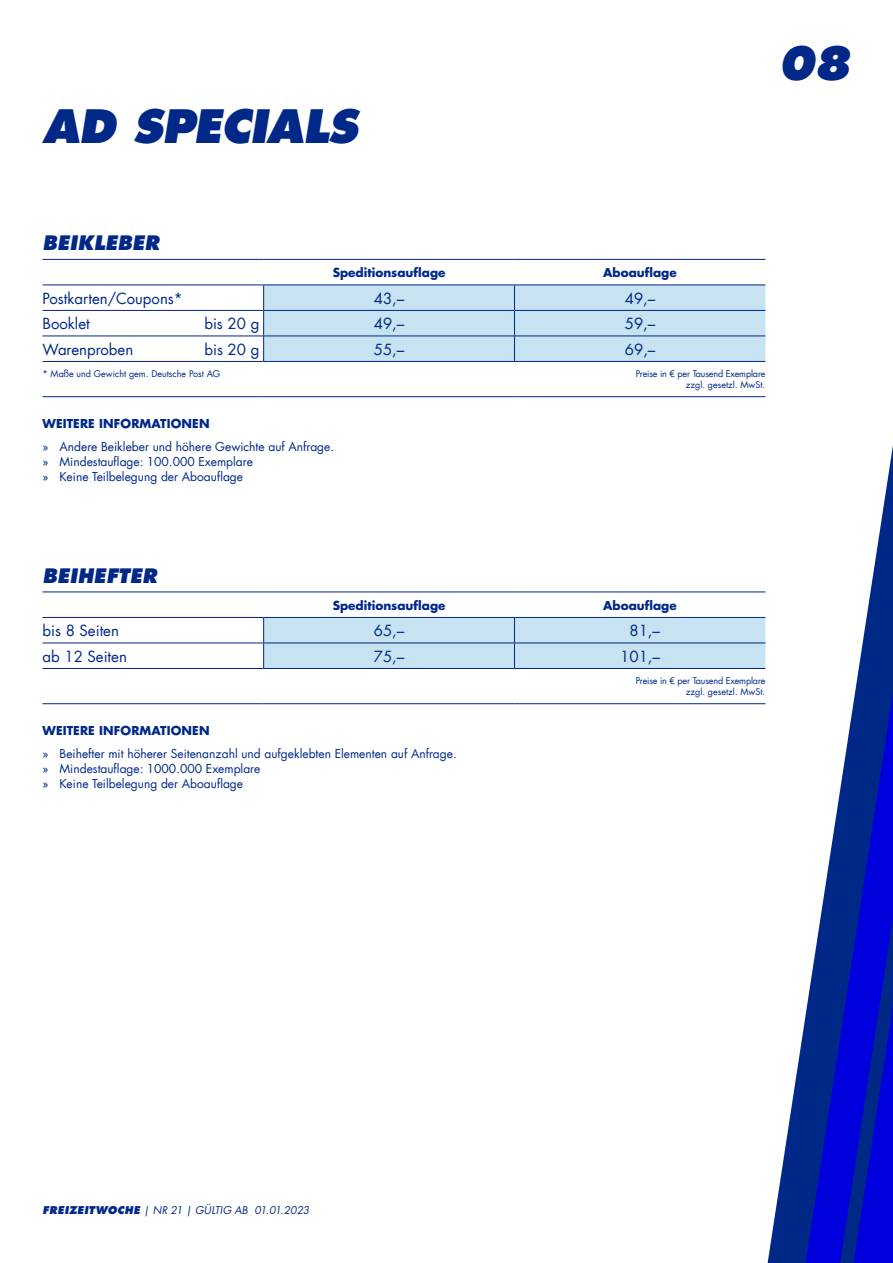
<style>
.page{position:relative;width:893px;height:1263px;background:#fff}
.page>*{position:absolute;margin:0;border:0;box-sizing:border-box;transform-origin:0 0}
.t1{font:italic 800 45px "Futura Com";letter-spacing:-.02em;color:#002887}
.t2{font:italic 800 19.5px "Futura Com";letter-spacing:.01em;color:#002887}
.t3{font:15px "Futura Com";color:#002887}
.t4{font:12px/15px "Futura Com";color:#002887}
.t5{font:700 12px "Futura Com";color:#002887}
.t6{font:italic 10.5px "Futura Com";color:#002887}
.t7{font:9px/10.8px "Futura Com";letter-spacing:-.005em;color:#002887;text-align:right}
.s1{font-weight:800}
</style>
<div class="page">
<svg style="left:768px;top:445px;width:125px;height:818px"></svg>
<svg style="left:806px;top:692px;width:87px;height:571px"></svg>
<hr style="left:43px;top:259px;width:221px;height:1px;background:#002887">
<hr style="left:264px;top:259px;width:250px;height:1px;background:#002887">
<hr style="left:514px;top:259px;width:251px;height:1px;background:#002887">
<hr style="left:43px;top:285px;width:221px;height:1px;background:#002887">
<hr style="left:43px;top:310px;width:221px;height:1px;background:#002887">
<hr style="left:43px;top:336px;width:221px;height:1px;background:#002887">
<hr style="left:43px;top:361px;width:221px;height:1px;background:#002887">
<hr style="left:264px;top:361px;width:250px;height:1px;background:#002887">
<hr style="left:514px;top:361px;width:251px;height:1px;background:#002887">
<svg style="left:263px;top:285px;width:502px;height:76px;background:#bfdbed"></svg>
<hr style="left:43px;top:396px;width:221px;height:1px;background:#002887">
<hr style="left:264px;top:396px;width:250px;height:1px;background:#002887">
<hr style="left:514px;top:396px;width:251px;height:1px;background:#002887">
<hr style="left:43px;top:592px;width:221px;height:1px;background:#002887">
<hr style="left:264px;top:592px;width:250px;height:1px;background:#002887">
<hr style="left:514px;top:592px;width:251px;height:1px;background:#002887">
<hr style="left:43px;top:617px;width:221px;height:1px;background:#002887">
<hr style="left:43px;top:643px;width:221px;height:1px;background:#002887">
<hr style="left:43px;top:668px;width:221px;height:1px;background:#002887">
<hr style="left:264px;top:668px;width:250px;height:1px;background:#002887">
<hr style="left:514px;top:668px;width:251px;height:1px;background:#002887">
<div style="left:263px;top:617px;width:502px;height:51px;background:#c7e2f1"></div>
<hr style="left:43px;top:703px;width:221px;height:1px;background:#002887">
<hr style="left:264px;top:703px;width:250px;height:1px;background:#002887">
<hr style="left:514px;top:703px;width:251px;height:1px;background:#002887">
<h1 class="t1" style="left:43px;top:96px;width:317px">AD SPECIALS</h1>
<h1 class="t1" style="left:778px;top:32px;width:74px">08</h1>
<h2 class="t2" style="left:43px;top:229px;width:118px">BEIKLEBER</h2>
<p class="t5" style="left:333px;top:263px;width:114px">Speditions-auflage</p>
<p class="t5" style="left:603px;top:263px;width:75px">Aboauflage</p>
<p class="t3" style="left:43px;top:288px;width:142px">Postkarten/Coupons*</p>
<p class="t3" style="left:374px;top:288px;width:32px">43,–</p>
<p class="t3" style="left:625px;top:288px;width:32px">49,–</p>
<p class="t3" style="left:43px;top:314px;width:49px">Booklet</p>
<p class="t3" style="left:204px;top:314px;width:56px">bis 20 g</p>
<p class="t3" style="left:374px;top:314px;width:32px">49,–</p>
<p class="t3" style="left:625px;top:314px;width:32px">59,–</p>
<p class="t3" style="left:43px;top:339px;width:92px">Warenproben</p>
<p class="t3" style="left:204px;top:339px;width:56px">bis 20 g</p>
<p class="t3" style="left:374px;top:339px;width:32px">55,–</p>
<p class="t3" style="left:625px;top:339px;width:32px">69,–</p>
<p class="t7" style="left:43px;top:369px;width:179px">* Maße und Gewicht gem. Deutsche Post AG</p>
<p class="t7" style="left:636px;top:369px;width:131px">Preise in € per Tausend Exemplare zzgl. gesetzl. MwSt.</p>
<p class="t5" style="left:43px;top:414px;width:169px">WEITERE INFORMATIONEN</p>
<p class="t4" style="left:43px;top:439px;width:293px">» Andere Beikleber und höhere Gewichte auf Anfrage. » Mindestauflage: 100.000 Exemplare<br>» Keine Teilbelegung der Aboauflage</p>
<h2 class="t2" style="left:43px;top:562px;width:116px">BEIHEFTER</h2>
<p class="t5" style="left:333px;top:596px;width:114px">Speditions-auflage</p>
<p class="t5" style="left:603px;top:596px;width:75px">Aboauflage</p>
<p class="t3" style="left:43px;top:621px;width:78px">bis 8 Seiten</p>
<p class="t3" style="left:374px;top:621px;width:32px">65,–</p>
<p class="t3" style="left:629px;top:621px;width:32px">81,–</p>
<p class="t3" style="left:43px;top:646px;width:86px">ab 12 Seiten</p>
<p class="t3" style="left:374px;top:646px;width:32px">75,–</p>
<p class="t3" style="left:620px;top:646px;width:41px">101,–</p>
<p class="t7" style="left:636px;top:676px;width:131px">Preise in € per Tausend Exemplare zzgl. gesetzl. MwSt.</p>
<p class="t5" style="left:43px;top:721px;width:169px">WEITERE INFORMATIONEN</p>
<p class="t4" style="left:43px;top:746px;width:416px">» Beihefter mit höherer Seitenanzahl und aufgeklebten Elementen auf Anfrage. » Mindestauflage: 1000.000 Exemplare<br>» Keine Teilbelegung der Aboauflage</p>
<p class="t6" style="left:43px;top:1203px;width:268px"><span class="s1">FREIZEITWOCHE</span> | NR 21 | GÜLTIG AB 01.01.2023</p>
</div>
